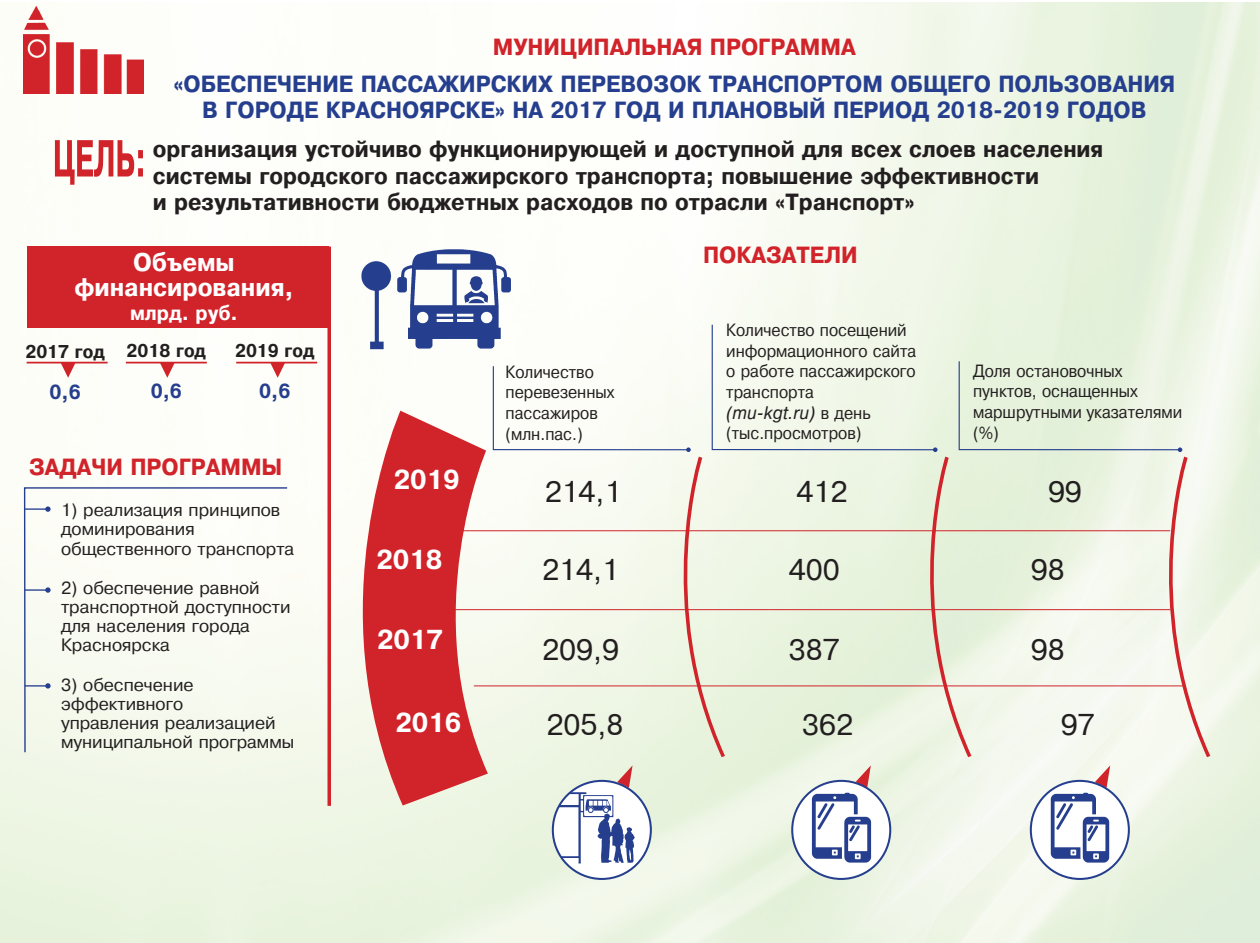
<style>
.page{position:relative;width:1260px;height:943px;background:#fff}
.page>*{position:absolute;margin:0;border:0;box-sizing:border-box;transform-origin:0 0}
.t1{font:29.4px "Pragmatica Plain";color:#231f20}
.t2{font:700 25.9px "Pragmatica";color:#fff;scale:.92 1}
.t3{font:700 23.97px/24.5px "Pragmatica";color:#fff;text-align:center;scale:.92 1}
.t4{font:700 22.05px/26.4px "Pragmatica";color:#231f20;scale:.92 1}
.t5{font:700 22.05px/26.4px "Pragmatica";color:#253f8e;text-align:center;scale:.92 1}
.t6{font:700 22.05px "Pragmatica";color:#d1232a;scale:.92 1}
.t7{font:700 19.25px "Pragmatica";color:#253f8e;scale:.9 1}
.t8{font:700 19.25px "Pragmatica";color:#fff;scale:.92 1}
.t9{font:17.5px/19.2px "Pragmatica Plain";color:#231f20}
.t10{font:700 17.5px "Pragmatica";color:#231f20;scale:.9 1}
.t11{font:17.15px/20.7px "Pragmatica Plain";color:#231f20;scale:.92 1}
.t12{font:italic 17.15px "Pragmatica";color:#231f20;scale:.92 1}
.s1{font-family:"Pragmatica Plain";font-style:normal}
</style>
<div class="page">
<img style="left:0;top:2px;width:1260px;height:941px">
<img style="left:24px;top:4px;width:120px;height:90px">
<svg style="left:553px;top:780px;width:98px;height:99px"></svg>
<img style="left:622px;top:787px;width:16px;height:77px">
<div style="left:792px;top:780px;width:98px;height:99px;background:#fff;border-radius:50%"></div>
<img style="left:802px;top:787px;width:79px;height:80px">
<div style="left:791px;top:779px;width:100px;height:101px;border:2px solid #253f8e;border-radius:50%"></div>
<svg style="left:293px;top:328px;width:329px;height:579px"></svg>
<img style="left:345px;top:236px;width:177px;height:136px">
<svg style="left:55px;top:140px;width:88px;height:45px"></svg>
<div style="left:23px;top:486px;width:266px;height:267px;background:#fafbf3"></div>
<svg style="left:25px;top:683px;width:26px;height:5px"></svg>
<svg style="left:61px;top:363px;width:15px;height:15px"></svg>
<hr style="left:27px;top:362px;width:81px;height:1px;background:#d1232a">
<svg style="left:160px;top:363px;width:15px;height:15px"></svg>
<hr style="left:126px;top:362px;width:81px;height:1px;background:#d1232a">
<svg style="left:270px;top:363px;width:15px;height:15px"></svg>
<hr style="left:236px;top:362px;width:81px;height:1px;background:#d1232a">
<div style="left:28px;top:246px;width:301px;height:82px;background:#d1232a"></div>
<svg style="left:327px;top:246px;width:4px;height:559px;background:#d5393f"></svg>
<svg style="left:25px;top:587px;width:26px;height:5px"></svg>
<hr style="left:25px;top:508px;width:23px;height:2px;background:#253f8e">
<svg style="left:45px;top:506px;width:6px;height:6px"></svg>
<svg style="left:492px;top:323px;width:755px;height:464px"></svg>
<svg style="left:1031px;top:780px;width:98px;height:99px"></svg>
<img style="left:1040px;top:787px;width:80px;height:80px">
<div style="left:1030px;top:779px;width:100px;height:101px;border:2px solid #253f8e;border-radius:50%"></div>
<p class="t6" style="left:493px;top:35px;width:396px">Муниципальная программа</p>
<p class="t5" style="left:173px;top:71px;width:1091px">«Обеспечение пассажирских перевозок транспортом общего пользования в городе Красноярске» на 2017 год и плановый период 2018-2019 годов</p>
<p class="t4" style="left:153px;top:136px;width:1035px">организация устойчиво функционирующей и доступной для всех слоев населения системы городского пассажирского транспорта; повышение эффективности<br>и результативности бюджетных расходов по отрасли «Транспорт»</p>
<h3 class="t3" style="left:74px;top:250px;width:240px">Объемы финансирования,</h3>
<p class="t8" style="left:130px;top:302px;width:119px">млрд. руб.</p>
<p class="t10" style="left:25px;top:342px;width:90px">2017 год</p>
<p class="t7" style="left:50px;top:381px;width:36px">0,6</p>
<p class="t10" style="left:127px;top:340px;width:90px">2018 год</p>
<p class="t7" style="left:151px;top:380px;width:36px">0,6</p>
<p class="t10" style="left:235px;top:340px;width:90px">2019 год</p>
<p class="t7" style="left:259px;top:380px;width:36px">0,6</p>
<p class="t6" style="left:29px;top:454px;width:277px">Задачи программ ы</p>
<p class="t9" style="left:61px;top:500px;width:235px">1) реализация принципов доминирования общественного транспорта</p>
<p class="t9" style="left:61px;top:578px;width:231px">2) обеспечение равной транспортной доступности для населения города<br>Красноярска</p>
<p class="t9" style="left:61px;top:675px;width:235px">3) обеспечение эффективного<br>управления реализацией муниципальной программы</p>
<h2 class="t2" style="left:394px;top:465px;width:73px">2019</h2>
<h2 class="t2" style="left:376px;top:545px;width:73px">2018</h2>
<h2 class="t2" style="left:377px;top:625px;width:73px">2017</h2>
<h2 class="t2" style="left:395px;top:708px;width:73px">2016</h2>
<p class="t11" style="left:506px;top:362px;width:120px">Количество перевезенных пассажиров (млн.пас.)</p>
<p class="t6" style="left:703px;top:243px;width:169px">П оказатели</p>
<p class="t11" style="left:726px;top:320px;width:208px">Количество посещений информационного сайта о работе пассажирского транспорта</p>
<p class="t12" style="left:726px;top:403px;width:158px">(mu-kgt.ru) <span class="s1">в день</span></p>
<p class="t11" style="left:726px;top:423px;width:148px">(тыс.просмотров)</p>
<p class="t11" style="left:973px;top:361px;width:229px">Доля остановочных пунктов, оснащенных маршрутными указателями (%)</p>
<h1 class="t1" style="left:545px;top:475px;width:78px">214,1</h1>
<h1 class="t1" style="left:797px;top:475px;width:52px">412</h1>
<h1 class="t1" style="left:1048px;top:475px;width:35px">99</h1>
<h1 class="t1" style="left:542px;top:553px;width:78px">214,1</h1>
<h1 class="t1" style="left:789px;top:553px;width:52px">400</h1>
<h1 class="t1" style="left:1031px;top:553px;width:35px">98</h1>
<h1 class="t1" style="left:542px;top:633px;width:78px">209,9</h1>
<h1 class="t1" style="left:789px;top:633px;width:52px">387</h1>
<h1 class="t1" style="left:1031px;top:633px;width:35px">98</h1>
<h1 class="t1" style="left:547px;top:709px;width:78px">205,8</h1>
<h1 class="t1" style="left:802px;top:709px;width:52px">362</h1>
<h1 class="t1" style="left:1061px;top:709px;width:35px">97</h1>
</div>
